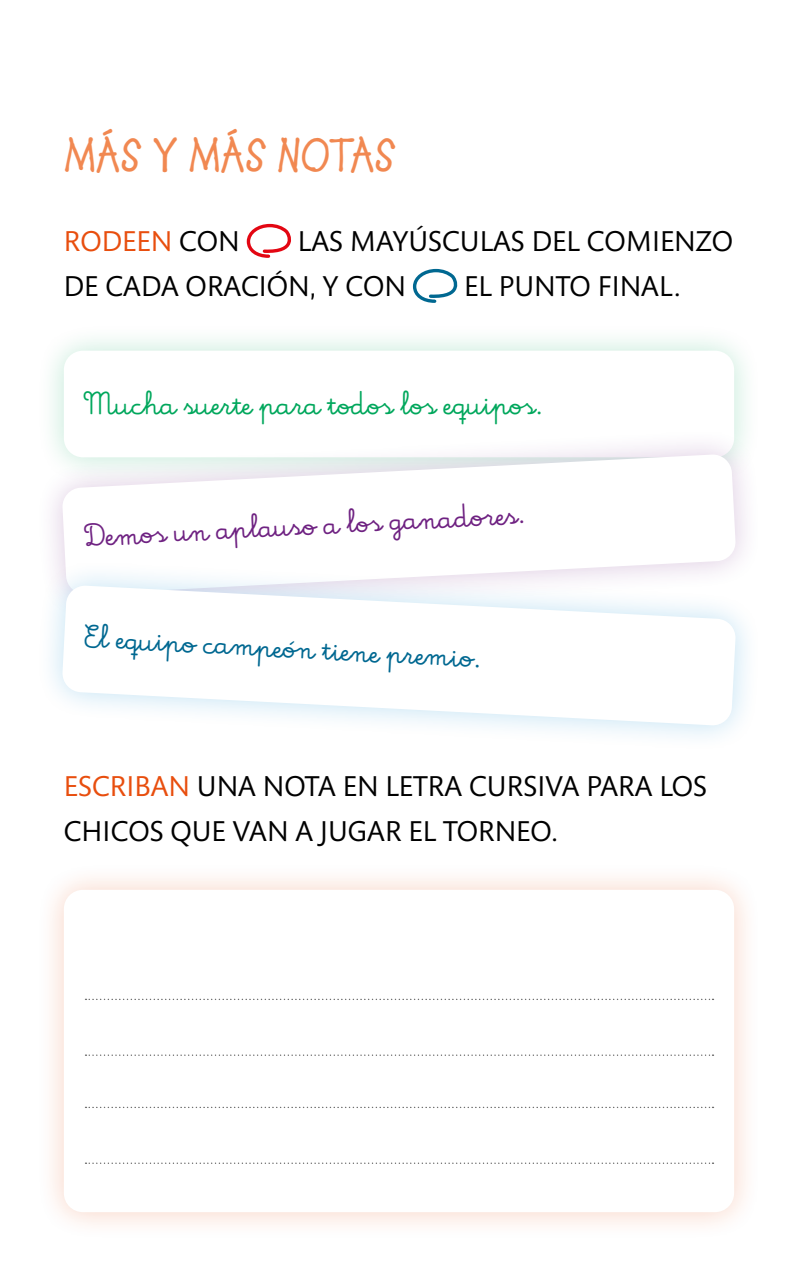
<style>
.page{position:relative;width:798px;height:1276px;background:#fff}
.page>*{position:absolute;margin:0;border:0;box-sizing:border-box;transform-origin:0 0}
.titulos{font:47.25px "Lemonade ICG Bold";color:#f18851}
.t1{font:33.75px "La Senio Kp";color:#00a75c}
.t2{font:33.75px "La Senio Kp";color:#6f2282}
.t3{font:33.75px "La Senio Kp";color:#006891}
.consigna{font:29.25px/45px "Mundo Sans Std";color:#000}
.consigna-2{font:29.25px "Mundo Sans Std";color:#e84e0e}
.s1{color:#000}
.s2{color:#e84e0e}
</style>
<div class="page">
<svg style="left:246px;top:223px;width:45px;height:35px"></svg>
<svg style="left:412px;top:268px;width:46px;height:35px"></svg>
<div style="left:36px;top:323px;width:726px;height:162px;background:#00a75c;opacity:.25"></div>
<div style="left:64px;top:351px;width:669px;height:106px;background:#fff;border-radius:19px"></div>
<div style="left:35px;top:427px;width:728px;height:195px;background:#6f2282;opacity:.25"></div>
<svg style="left:62px;top:454px;width:673px;height:104px"></svg>
<div style="left:35px;top:558px;width:728px;height:195px;background:#008ad2;opacity:.25"></div>
<svg style="left:62px;top:585px;width:673px;height:141px"></svg>
<div style="left:36px;top:862px;width:726px;height:378px;background:#e84e0e;opacity:.25"></div>
<div style="left:64px;top:890px;width:669px;height:322px;background:#fff;border-radius:19px"></div>
<hr style="left:83px;top:997px;width:633px;height:3px;background:#000;opacity:.3">
<hr style="left:83px;top:1053px;width:633px;height:3px;background:#000;opacity:.3">
<hr style="left:83px;top:1105px;width:633px;height:3px;background:#000;opacity:.3">
<hr style="left:83px;top:1161px;width:633px;height:3px;background:#000;opacity:.3">
<p class="titulos" style="left:64px;top:127px;width:334px">MÁS Y MÁS NOTAS</p>
<p class="consigna" style="left:64px;top:220px;width:670px;text-indent:234px">LAS MAYÚSCULAS DEL COMIENZO<br>DE CADA ORACIÓN, Y CON</p>
<p class="consigna-2" style="left:64px;top:226px;width:177px">RODEEN <span class="s1">CON</span></p>
<p class="consigna" style="left:464px;top:265px;width:218px">EL PUNTO FINAL.</p>
<p class="t1" style="left:83px;top:384px;width:460px">Mucha suerte para todos los equipos.</p>
<p class="t2" style="left:83px;top:517px;width:442px;rotate:-3deg">Demos un aplauso a los ganador es.</p>
<p class="t3" style="left:85px;top:617px;width:399px;rotate:3deg">El equipo campeón tiene premio.</p>
<p class="consigna" style="left:64px;top:765px;width:644px"><span class="s2">ESCRIBAN</span> UNA NOTA EN LETRA CURSIVA PARA LOS<br>CHICOS QUE VAN A JUGAR EL TORNEO.</p>
</div>
